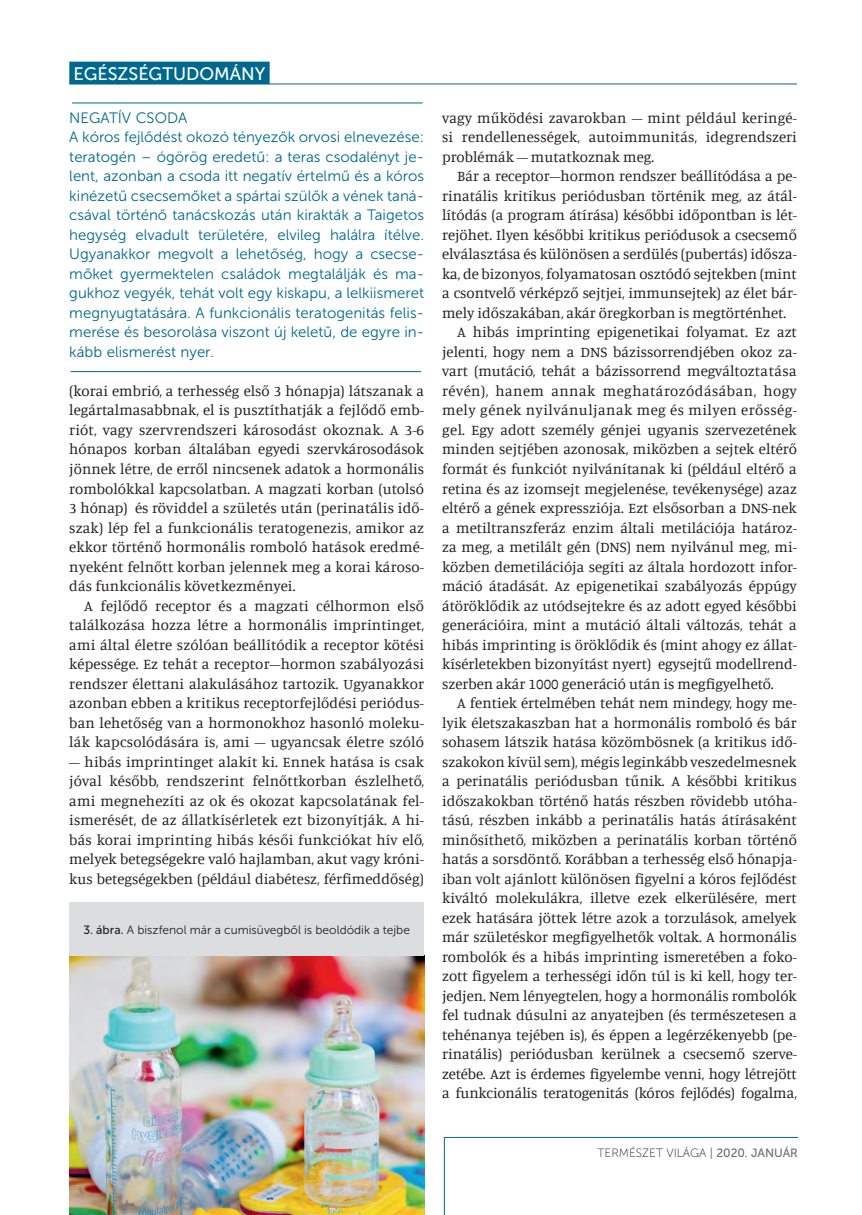
<style>
.page{position:relative;width:862px;height:1215px;background:#fff}
.page>*{position:absolute;margin:0;border:0;box-sizing:border-box;transform-origin:0 0}
.t1{font:18px "Museo Sans 500";color:#fff}
.t2{font:15px/19.5px "Manuale";color:#231f20;text-align:justify}
.t3{font:15px/19.5px "Museo Sans 300";color:#00688f}
.t4{font:15px "Manuale";letter-spacing:.03em;color:#231f20}
.t5{font:12px "Museo Sans 300";color:#231f20}
.t6{font:12px "Museo Sans 100";color:#231f20}
.s1{font-family:"Museo Sans 500"}
.s2{font-family:"Museo Sans 500";color:#6c6d70}
</style>
<div class="page">
<hr style="left:69px;top:1137px;width:728px;height:1px;background:#00688f">
<hr style="left:69px;top:84px;width:727px;height:1px;background:#00688f">
<div style="left:409px;top:1135px;width:35px;height:79px;background:#fff"></div>
<div style="left:69px;top:62px;width:200px;height:22px;background:#00688f"></div>
<img style="left:69px;top:955px;width:355px;height:259px">
<div style="left:69px;top:902px;width:355px;height:53px;background:#dcdddf"></div>
<hr style="left:444px;top:1137px;width:1px;height:77px;background:#00688f">
<hr style="left:71px;top:371px;width:350px;height:1px;background:#00688f">
<hr style="left:72px;top:103px;width:350px;height:1px;background:#00688f">
<p class="t1" style="left:74px;top:64px;width:193px">EGÉSZSÉGTUDOMÁNY</p>
<p class="t3" style="left:69px;top:108px;width:356px">NEGATÍV CSODA<br>A kóros fejlődést okozó tényezők orvosi elnevezése: teratogén – ógörög eredetű: a teras csodalényt je&shy;lent, azonban a csoda itt negatív értelmű és a kóros kinézetű csecsemőket a spártai szülők a vének taná&shy;csával történő tanácskozás után kirakták a Taigetos hegység elvadult területére, elvileg halálra ítélve.<br>Ugyanakkor megvolt a lehetőség, hogy a csecse&shy;mőket gyermektelen családok megtalálják és ma&shy;gukhoz vegyék, tehát volt egy kiskapu, a lelkiismeret megnyugtatására. A funkcionális teratogenitás felis&shy;merése és besorolása viszont új keletű, de egyre in&shy;kább elismerést nyer.</p>
<p class="t2" style="left:69px;top:380px;width:356px">(korai embrió, a terhesség első 3 hónapja) látszanak a legártalmasabbnak, el is pusztíthatják a fejlődő emb&shy;riót, vagy szervrendszeri károsodást okoznak. A 3-6 hónapos korban általában egyedi szervkárosodások jönnek létre, de erről nincsenek adatok a hormonális rombolókkal kapcsolatban. A magzati korban (utolsó 3 hónap) és röviddel a születés után (perinatális idő&shy;szak) lép fel a funkcionális teratogenezis, amikor az ekkor történő hormonális romboló hatások eredmé&shy;nyeként felnőtt korban jelennek meg a korai károso&shy;dás funkcionális következményei.</p>
<p class="t2" style="left:69px;top:595px;width:356px;text-indent:15px">A fejlődő receptor és a magzati célhormon első találkozása hozza létre a hormonális imprintinget, ami által életre szólóan beállítódik a receptor kötési képessége. Ez tehát a receptor–hormon szabályozási rendszer élettani alakulásához tartozik. Ugyanakkor azonban ebben a kritikus receptorfejlődési periódus&shy;ban lehetőség van a hormonokhoz hasonló moleku&shy;lák kapcsolódására is, ami – ugyancsak életre szóló</p>
<p class="t2" style="left:69px;top:751px;width:356px">– hibás imprintinget alakít ki. Ennek hatása is csak jóval később, rendszerint felnőttkorban észlelhető, ami megnehezíti az ok és okozat kapcsolatának fel&shy;ismerését, de az állatkísérletek ezt bizonyítják. A hi&shy;bás korai imprinting hibás késői funkciókat hív elő, melyek betegségekre való hajlamban, akut vagy króni&shy;kus betegségekben (például diabétesz, férfimeddőség)</p>
<p class="t5" style="left:83px;top:922px;width:328px"><span class="s1">3. ábra.</span> A biszfenol már a cumisüvegből is beoldódik a tejbe</p>
<p class="t2" style="left:442px;top:107px;width:356px">vagy működési zavarokban – mint például keringé&shy;si rendellenességek, autoimmunitás, idegrendszeri problémák – mutatkoznak meg.</p>
<p class="t2" style="left:457px;top:166px;width:341px">Bár a receptor–hormon rendszer beállítódása a pe-</p>
<p class="t2" style="left:442px;top:185px;width:356px">rinatális kritikus periódusban történik meg, az átál-</p>
<p class="t2" style="left:442px;top:205px;width:356px">lítódás (a program átírása) későbbi időpontban is lét-</p>
<p class="t2" style="left:442px;top:224px;width:356px">rejöhet. Ilyen későbbi kritikus periódusok a csecsemő</p>
<p class="t2" style="left:442px;top:244px;width:356px">elválasztása és különösen a serdülés (pubertás) idősza-</p>
<p class="t2" style="left:442px;top:263px;width:356px">ka, de bizonyos, folyamatosan osztódó sejtekben (mint</p>
<p class="t2" style="left:442px;top:283px;width:356px">a csontvelő vérképző sejtjei, immunsejtek) az élet bár-</p>
<p class="t2" style="left:442px;top:302px;width:346px">mely időszakában, akár öregkorban is megtörténhet.</p>
<p class="t2" style="left:457px;top:322px;width:341px">A hibás imprinting epigenetikai folyamat. Ez azt</p>
<p class="t2" style="left:442px;top:341px;width:356px">jelenti, hogy nem a DNS bázissorrendjében okoz za-</p>
<p class="t2" style="left:442px;top:361px;width:356px">vart (mutáció, tehát a bázissorrend megváltoztatása</p>
<p class="t4" style="left:442px;top:381px;width:356px">révén), hanem annak meghatározódásában, hogy</p>
<p class="t4" style="left:442px;top:401px;width:356px">mely gének nyilvánuljanak meg és milyen erősség-</p>
<p class="t2" style="left:442px;top:419px;width:356px">gel. Egy adott személy génjei ugyanis szervezetének</p>
<p class="t2" style="left:442px;top:439px;width:356px">minden sejtjében azonosak, miközben a sejtek eltérő</p>
<p class="t2" style="left:442px;top:458px;width:356px">formát és funkciót nyilvánítanak ki (például eltérő a</p>
<p class="t2" style="left:442px;top:478px;width:356px">retina és az izomsejt megjelenése, tevékenysége) azaz</p>
<p class="t2" style="left:442px;top:497px;width:356px">eltérő a gének expressziója. Ezt elsősorban a DNS-nek</p>
<p class="t2" style="left:442px;top:517px;width:356px">a metiltranszferáz enzim általi metilációja határoz-</p>
<p class="t2" style="left:442px;top:536px;width:356px">za meg, a metilált gén (DNS) nem nyilvánul meg, mi-</p>
<p class="t2" style="left:442px;top:556px;width:356px">közben demetilációja segíti az általa hordozott infor-</p>
<p class="t2" style="left:442px;top:575px;width:356px">máció átadását. Az epigenetikai szabályozás éppúgy</p>
<p class="t2" style="left:442px;top:595px;width:356px">átöröklődik az utódsejtekre és az adott egyed későbbi</p>
<p class="t2" style="left:442px;top:614px;width:356px">generációira, mint a mutáció általi változás, tehát a</p>
<p class="t2" style="left:442px;top:634px;width:356px">hibás imprinting is öröklődik és (mint ahogy ez állat-</p>
<p class="t2" style="left:442px;top:653px;width:356px">kísérletekben bizonyítást nyert) egysejtű modellrend-</p>
<p class="t2" style="left:442px;top:673px;width:333px">szerben akár 1000 generáció után is megfigyelhető.</p>
<p class="t2" style="left:457px;top:692px;width:341px">A fentiek értelmében tehát nem mindegy, hogy me-</p>
<p class="t2" style="left:442px;top:712px;width:356px">lyik életszakaszban hat a hormonális romboló és bár</p>
<p class="t2" style="left:442px;top:731px;width:356px">sohasem látszik hatása közömbösnek (a kritikus idő-</p>
<p class="t2" style="left:442px;top:751px;width:356px">szakokon kívül sem), mégis leginkább veszedelmesnek</p>
<p class="t2" style="left:442px;top:770px;width:356px">a perinatális periódusban tűnik. A későbbi kritikus</p>
<p class="t2" style="left:442px;top:790px;width:356px">időszakokban történő hatás részben rövidebb utóha-</p>
<p class="t2" style="left:442px;top:809px;width:356px">tású, részben inkább a perinatális hatás átírásaként</p>
<p class="t2" style="left:442px;top:829px;width:356px">minősíthető, miközben a perinatális korban történő</p>
<p class="t2" style="left:442px;top:848px;width:356px">hatás a sorsdöntő. Korábban a terhesség első hónapja-</p>
<p class="t2" style="left:442px;top:868px;width:356px">iban volt ajánlott különösen figyelni a kóros fejlődést</p>
<p class="t2" style="left:442px;top:887px;width:356px">kiváltó molekulákra, illetve ezek elkerülésére, mert</p>
<p class="t2" style="left:442px;top:907px;width:356px">ezek hatására jöttek létre azok a torzulások, amelyek</p>
<p class="t2" style="left:442px;top:926px;width:356px">már születéskor megfigyelhetők voltak. A hormonális</p>
<p class="t2" style="left:442px;top:946px;width:356px">rombolók és a hibás imprinting ismeretében a foko-</p>
<p class="t2" style="left:442px;top:965px;width:356px">zott figyelem a terhességi időn túl is ki kell, hogy ter-</p>
<p class="t2" style="left:442px;top:985px;width:356px">jedjen. Nem lényegtelen, hogy a hormonális rombolók</p>
<p class="t2" style="left:442px;top:1004px;width:356px">fel tudnak dúsulni az anyatejben (és természetesen a</p>
<p class="t2" style="left:442px;top:1024px;width:356px">tehénanya tejében is), és éppen a legérzékenyebb (pe-</p>
<p class="t2" style="left:442px;top:1043px;width:356px">rinatális) periódusban kerülnek a csecsemő szerve-</p>
<p class="t2" style="left:442px;top:1063px;width:356px">zetébe. Azt is érdemes figyelembe venni, hogy létrejött</p>
<p class="t2" style="left:442px;top:1082px;width:356px">a funkcionális teratogenitás (kóros fejlődés) fogalma,</p>
<p class="t6" style="left:597px;top:1146px;width:202px">TERMÉSZET VILÁGA | <span class="s2">2020. JANUÁR</span></p>
</div>
